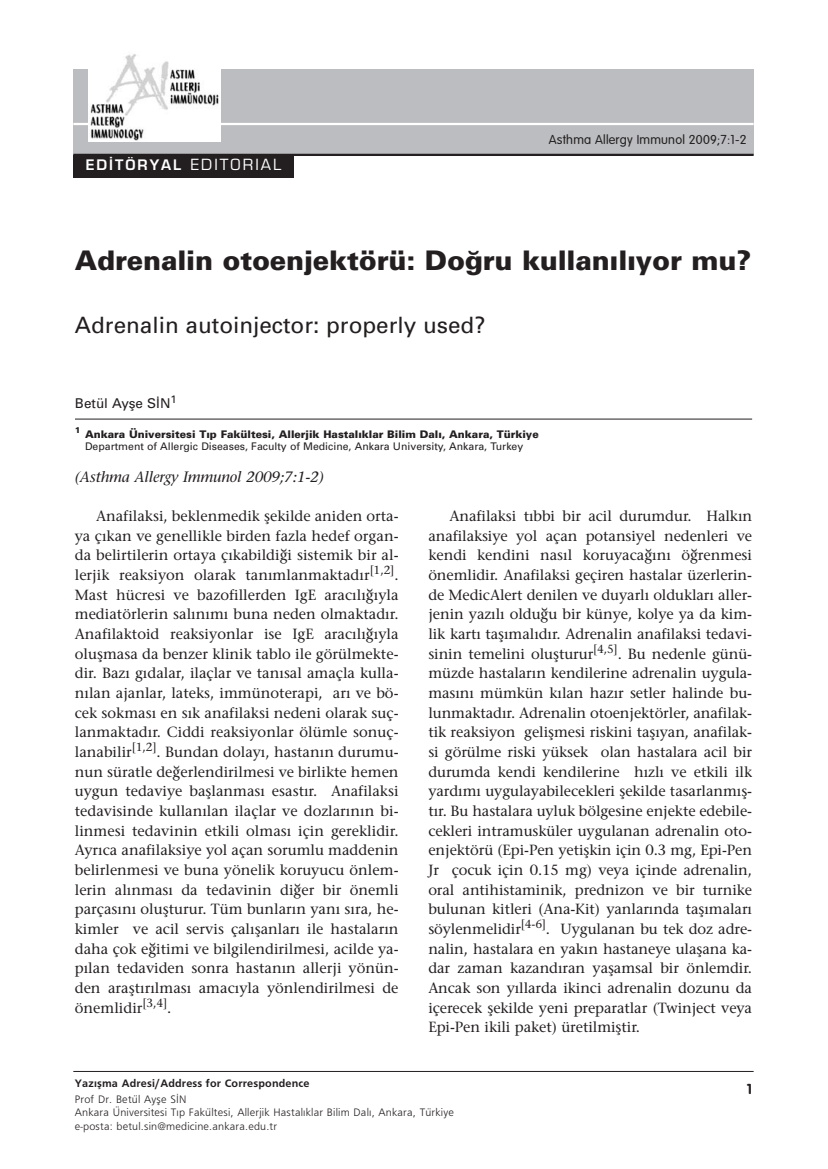
<style>
.page{position:relative;width:828px;height:1169px;background:#fff}
.page>*{position:absolute;margin:0;border:0;box-sizing:border-box;transform-origin:0 0}
.t1{font:900 27px "Univers";letter-spacing:-.005em;color:#231f20}
.t2{font:22.5px "Univers";color:#231f20}
.t3{font:italic 15px "Stone Serif";letter-spacing:-.01em;color:#231f20}
.t4{font:15px "Eurostile Demi";letter-spacing:.135em;color:#fff}
.t5{font:14.7px/19.6px "Stone Serif";letter-spacing:-.005em;color:#231f20;text-align:justify}
.t6{font:700 14.25px "VAG Rounded";color:#231f20}
.t7{font:13.5px "Univers";color:#231f20}
.t8{font:300 12.75px "VAG Rounded";letter-spacing:.015em;color:#231f20}
.t9{font:300 11.25px/13.5px "Frutiger";letter-spacing:.015em;color:#231f20}
.t10{font:700 11.25px "Frutiger";letter-spacing:.015em;color:#231f20}
.t11{font:10.5px/12.6px "Univers";color:#231f20;text-align:center}
.s1{font-family:"Eurostile"}
.s2{font-weight:900}
</style>
<div class="page">
<hr style="left:73px;top:1071px;width:681px;height:1px;background:#231f20">
<hr style="left:75px;top:419px;width:677px;height:1px;background:#231f20">
<div style="left:73px;top:69px;width:681px;height:86px;background:#bbbdc0"></div>
<hr style="left:73px;top:123px;width:681px;height:2px;background:#fff">
<hr style="left:73px;top:154px;width:681px;height:2px;background:#231f20">
<div style="left:73px;top:155px;width:221px;height:22px;background:#231f20"></div>
<img style="left:88px;top:54px;width:132px;height:88px">
<p class="t4" style="left:86px;top:160px;width:197px">ED‹TÖRYAL <span class="s1">EDITORIAL</span></p>
<p class="t8" style="left:549px;top:134px;width:199px">Asthma Allergy Immunol 2009;7:1-2</p>
<h1 class="t1" style="left:75px;top:250px;width:678px">Adrenalin otoenjektörü: Doğru kullanılıyor mu?</h1>
<h2 class="t2" style="left:75px;top:317px;width:412px">Adrenalin autoinjector: properly used?</h2>
<p class="t7" style="left:75px;top:398px;width:103px">Betül Ayşe SİN<sup>1</sup></p>
<p class="t11" style="left:75px;top:428px;width:465px"><sup>1</sup> <span class="s2">Ankara Üniversitesi Tıp Fakültesi, Allerjik Hastalıklar Bilim Dalı, Ankara, Türkiye<br></span>Department of Allergic Diseases, Faculty of Medicine, Ankara University, Ankara, Turkey</p>
<p class="t3" style="left:75px;top:471px;width:250px">(Asthma Allergy Immunol 2009;7:1-2)</p>
<p class="t5" style="left:75px;top:507px;width:325px;text-indent:21px">Anafilaksi, beklenmedik şekilde aniden orta&shy;ya çıkan ve genellikle birden fazla hedef organ&shy;da belirtilerin ortaya çıkabildiği sistemik bir al&shy;lerjik reaksiyon olarak tanımlanmaktadır<sup>[1,2]</sup>.<br>Mast hücresi ve bazofillerden IgE aracılığıyla mediatörlerin salınımı buna neden olmaktadır.<br>Anafilaktoid reaksiyonlar ise IgE aracılığıyla oluşmasa da benzer klinik tablo ile görülmekte&shy;dir. Bazı gıdalar, ilaçlar ve tanısal amaçla kulla&shy;nılan ajanlar, lateks, immünoterapi, arı ve bö&shy;cek sokması en sık anafilaksi nedeni olarak suç&shy;lanmaktadır. Ciddi reaksiyonlar ölümle sonuç&shy;lanabilir<sup>[1,2]</sup>. Bundan dolayı, hastanın durumu&shy;nun süratle değerlendirilmesi ve birlikte hemen uygun tedaviye başlanması esastır. Anafilaksi tedavisinde kullanılan ilaçlar ve dozlarının bi&shy;linmesi tedavinin etkili olması için gereklidir.<br>Ayrıca anafilaksiye yol açan sorumlu maddenin belirlenmesi ve buna yönelik koruyucu önlem&shy;lerin alınması da tedavinin diğer bir önemli parçasını oluşturur. Tüm bunların yanı sıra, he&shy;kimler ve acil servis çalışanları ile hastaların daha çok eğitimi ve bilgilendirilmesi, acilde ya&shy;pılan tedaviden sonra hastanın allerji yönün&shy;den araştırılması amacıyla yönlendirilmesi de önemlidir<sup>[3,4]</sup>.</p>
<p class="t5" style="left:428px;top:507px;width:325px;text-indent:21px">Anafilaksi tıbbi bir acil durumdur. Halkın anafilaksiye yol açan potansiyel nedenleri ve kendi kendini nasıl koruyacağını öğrenmesi önemlidir. Anafilaksi geçiren hastalar üzerlerin&shy;de MedicAlert denilen ve duyarlı oldukları aller&shy;jenin yazılı olduğu bir künye, kolye ya da kim&shy;lik kartı taşımalıdır. Adrenalin anafilaksi tedavi&shy;sinin temelini oluşturur<sup>[4,5]</sup>. Bu nedenle günü&shy;müzde hastaların kendilerine adrenalin uygula&shy;masını mümkün kılan hazır setler halinde bu&shy;lunmaktadır. Adrenalin otoenjektörler, anafilak&shy;tik reaksiyon gelişmesi riskini taşıyan, anafilak&shy;si görülme riski yüksek olan hastalara acil bir durumda kendi kendilerine hızlı ve etkili ilk yardımı uygulayabilecekleri şekilde tasarlanmış&shy;tır. Bu hastalara uyluk bölgesine enjekte edebile&shy;cekleri intramusküler uygulanan adrenalin oto&shy;enjektörü (Epi-Pen yetişkin için 0.3 mg, Epi-Pen Jr çocuk için 0.15 mg) veya içinde adrenalin, oral antihistaminik, prednizon ve bir turnike bulunan kitleri (Ana-Kit) yanlarında taşımaları söylenmelidir<sup>[4-6]</sup>. Uygulanan bu tek doz adre&shy;nalin, hastalara en yakın hastaneye ulaşana ka&shy;dar zaman kazandıran yaşamsal bir önlemdir.<br>Ancak son yıllarda ikinci adrenalin dozunu da içerecek şekilde yeni preparatlar (Twinject veya Epi-Pen ikili paket) üretilmiştir.</p>
<p class="t10" style="left:75px;top:1079px;width:236px">Yaz›flma Adresi/Address for Correspondence</p>
<p class="t9" style="left:75px;top:1093px;width:381px">Prof Dr. Betül Ayfle S‹N<br>Ankara Üniversitesi T›p Fakültesi, Allerjik Hastal›klar Bilim Dal›, Ankara, Türkiye e-posta: betul.sin@medicine.ankara.edu.tr</p>
<p class="t6" style="left:747px;top:1083px;width:7px">1</p>
</div>
